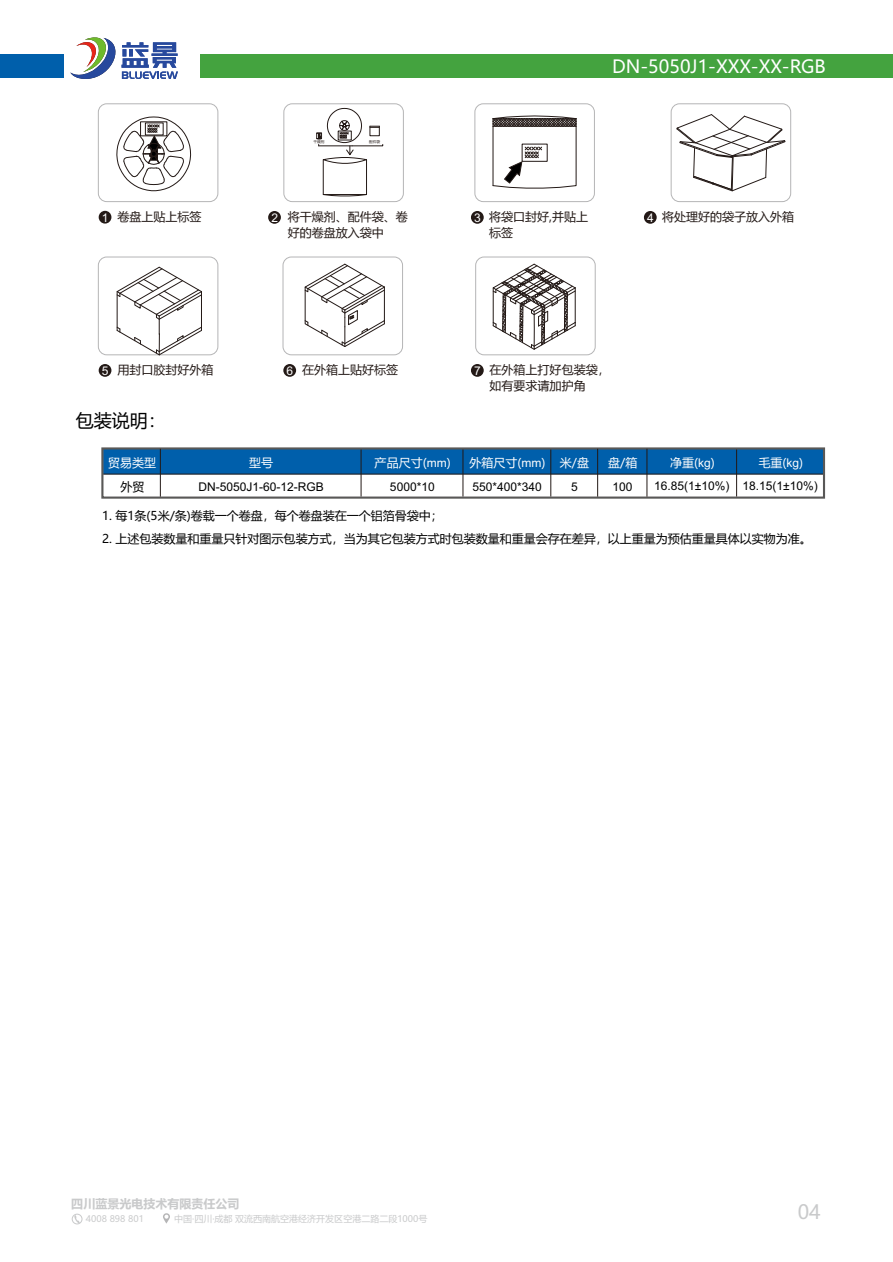
<style>
.page{position:relative;width:893px;height:1262px;background:#fff}
.page>*{position:absolute;margin:0;border:0;box-sizing:border-box;transform-origin:0 0}
.t1{font:19.5px "Microsoft Ya Hei";color:#c9cacb}
.t2{font:18px "Microsoft Ya Hei";color:#fff}
.t3{font:18px "Microsoft Ya Hei";color:#000}
.t4{font:12px "Microsoft Ya Hei";color:#000}
.t5{font:12px/15.9px "Microsoft Ya Hei";color:#231916}
.t6{font:12px "Arial";color:#000}
.t7{font:12px "Microsoft Ya Hei";color:#fff}
.t8{font:700 12px "Microsoft Ya Hei";color:#c9cacb}
.t9{font:12px "Arial";color:#fff}
.t10{font:9px "Microsoft Ya Hei";color:#c9cacb}
.t11{font:3.6px "Microsoft Ya Hei";color:#231916}
.s1{font-family:"Arial";color:#fff}
.s2{font-family:"Arial"}
</style>
<div class="page">
<svg style="left:70px;top:37px;width:108px;height:42px"></svg>
<div style="left:0;top:54px;width:64px;height:24px;background:#005fab"></div>
<div style="left:200px;top:54px;width:693px;height:24px;background:#44a33f"></div>
<svg style="left:74px;top:1215px;width:6px;height:7px"></svg>
<svg style="left:163px;top:1213px;width:7px;height:10px"></svg>
<div style="left:72px;top:1213px;width:10px;height:11px;border:1px solid #c9cacb;border-radius:50%"></div>
<div style="left:98px;top:104px;width:120px;height:98px;border:1px solid #b5b5b6;border-radius:8px"></div>
<div style="left:284px;top:104px;width:119px;height:98px;border:1px solid #b5b5b6;border-radius:8px"></div>
<div style="left:474px;top:104px;width:120px;height:98px;border:1px solid #b5b5b6;border-radius:8px"></div>
<div style="left:671px;top:104px;width:119px;height:98px;border:1px solid #b5b5b6;border-radius:8px"></div>
<div style="left:99px;top:211px;width:12px;height:12px;background:#231916;border-radius:50%"></div>
<div style="left:268px;top:211px;width:13px;height:13px;background:#231916;border-radius:50%"></div>
<div style="left:471px;top:211px;width:12px;height:13px;background:#231916;border-radius:50%"></div>
<svg style="left:116px;top:117px;width:75px;height:74px"></svg>
<div style="left:140px;top:122px;width:27px;height:14px;border:1px solid #231916"></div>
<div style="left:323px;top:159px;width:43px;height:36px;border:1px solid #231916"></div>
<svg style="left:323px;top:194px;width:44px;height:2px"></svg>
<svg style="left:316px;top:108px;width:67px;height:56px"></svg>
<svg style="left:492px;top:115px;width:85px;height:74px"></svg>
<svg style="left:676px;top:114px;width:109px;height:77px"></svg>
<div style="left:644px;top:211px;width:12px;height:13px;background:#231916;border-radius:50%"></div>
<div style="left:99px;top:364px;width:12px;height:13px;background:#231916;border-radius:50%"></div>
<div style="left:98px;top:257px;width:120px;height:98px;border:1px solid #b5b5b6;border-radius:8px"></div>
<svg style="left:116px;top:267px;width:86px;height:88px"></svg>
<div style="left:283px;top:364px;width:13px;height:13px;background:#231916;border-radius:50%"></div>
<div style="left:283px;top:257px;width:119px;height:98px;border:1px solid #b5b5b6;border-radius:8px"></div>
<svg style="left:304px;top:264px;width:81px;height:83px"></svg>
<div style="left:471px;top:364px;width:12px;height:13px;background:#231916;border-radius:50%"></div>
<div style="left:475px;top:257px;width:120px;height:98px;border:1px solid #b5b5b6;border-radius:8px"></div>
<svg style="left:492px;top:264px;width:84px;height:86px"></svg>
<div style="left:104px;top:450px;width:718px;height:24px;background:#005fab"></div>
<hr style="left:103px;top:474px;width:721px;height:1px;background:#231916">
<hr style="left:361px;top:449px;width:1px;height:47px;background:#231916">
<hr style="left:462px;top:449px;width:1px;height:47px;background:#231916">
<hr style="left:550px;top:449px;width:1px;height:47px;background:#231916">
<hr style="left:736px;top:449px;width:1px;height:47px;background:#231916">
<div style="left:101px;top:447px;width:724px;height:51px;border:2px solid #595857"></div>
<hr style="left:597px;top:449px;width:1px;height:47px;background:#231916">
<hr style="left:646px;top:449px;width:1px;height:47px;background:#231916">
<hr style="left:160px;top:449px;width:1px;height:47px;background:#231916">
<p class="t11" style="left:313px;top:140px;width:12px">干燥剂</p>
<p class="t11" style="left:369px;top:140px;width:12px">配件袋</p>
<h2 class="t2" style="left:612px;top:59px;width:215px">DN-5050J1-XXX-XX-RGB</h2>
<p class="t5" style="left:288px;top:210px;width:122px">将干燥剂、配件袋、卷好的卷盘放入袋中</p>
<p class="t5" style="left:489px;top:210px;width:100px">将袋口封好,并贴上标签</p>
<p class="t5" style="left:102px;top:210px;width:101px"><span class="s1">1</span> 卷盘上贴上标签</p>
<p class="t9" style="left:271px;top:213px;width:8px">2</p>
<p class="t9" style="left:474px;top:213px;width:8px">3</p>
<p class="t5" style="left:647px;top:210px;width:149px"><span class="s1">4</span> 将处理好的袋子放入外箱</p>
<p class="t5" style="left:102px;top:363px;width:113px"><span class="s1">5</span> 用封口胶封好外箱</p>
<p class="t5" style="left:286px;top:363px;width:113px"><span class="s1">6</span> 在外箱上贴好标签</p>
<p class="t5" style="left:489px;top:363px;width:121px;text-indent:-15px"><span class="s1">7</span> 在外箱上打好包装袋，如有要求请加护角</p>
<h2 class="t3" style="left:76px;top:412px;width:91px">包装说明：</h2>
<p class="t7" style="left:249px;top:457px;width:25px">型号</p>
<p class="t7" style="left:374px;top:457px;width:78px">产品尺寸(<span class="s2">mm</span>)</p>
<p class="t7" style="left:469px;top:457px;width:78px">外箱尺寸(<span class="s2">mm</span>)</p>
<p class="t7" style="left:670px;top:457px;width:46px">净重(<span class="s2">kg</span>)</p>
<p class="t7" style="left:758px;top:457px;width:46px">毛重(<span class="s2">kg</span>)</p>
<p class="t6" style="left:390px;top:482px;width:46px">5000*10</p>
<p class="t6" style="left:472px;top:482px;width:71px">550*400*340</p>
<p class="t6" style="left:654px;top:481px;width:165px">16.85(1±10%) 18.15(1±10%)</p>
<p class="t7" style="left:560px;top:458px;width:31px">米/盘</p>
<p class="t7" style="left:608px;top:457px;width:31px">盘/箱</p>
<p class="t6" style="left:612px;top:482px;width:22px">100</p>
<p class="t7" style="left:108px;top:457px;width:49px">贸易类型</p>
<p class="t4" style="left:120px;top:481px;width:25px">外贸</p>
<p class="t6" style="left:198px;top:482px;width:127px">DN-5050J1-60-12-RGB</p>
<p class="t6" style="left:571px;top:482px;width:8px">5</p>
<p class="t4" style="left:102px;top:510px;width:342px">1. 每1条(5米/条)卷载一个卷盘，每个卷盘装在一个铝箔骨袋中；</p>
<p class="t4" style="left:102px;top:533px;width:711px">2. 上述包装数量和重量只针对图示包装方式，当为其它包装方式时包装数量和重量会存在差异，以上重量为预估重量具体以实物为准。</p>
<p class="t8" style="left:71px;top:1198px;width:170px">四川蓝景光电技术有限责任公司</p>
<p class="t10" style="left:86px;top:1215px;width:60px">4008 898 801</p>
<p class="t10" style="left:174px;top:1214px;width:255px">中国·四川·成都 双流西南航空港经济开发区空港二路二段1000号</p>
<h1 class="t1" style="left:797px;top:1203px;width:24px">04</h1>
</div>
